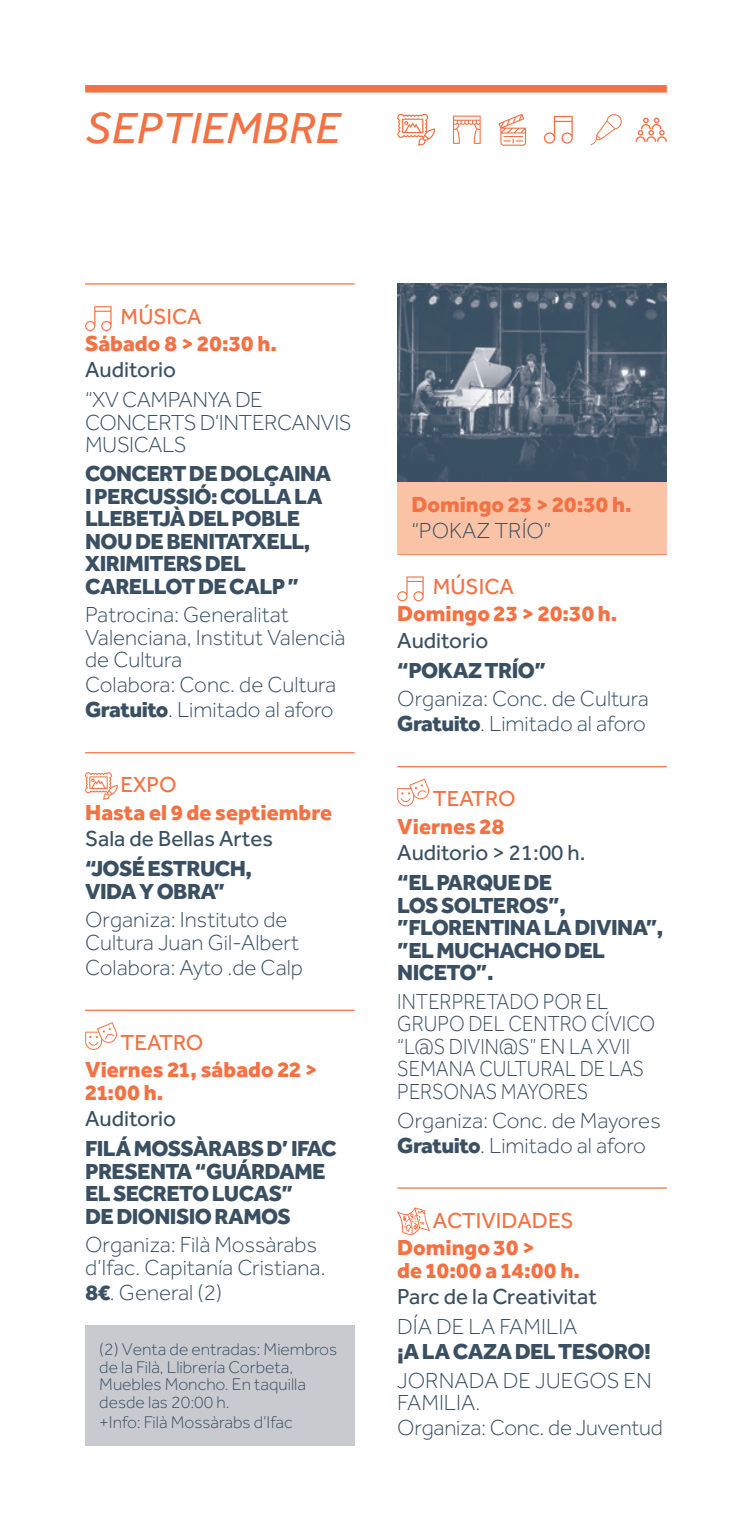
<style>
.page{position:relative;width:752px;height:1531px;background:#fff}
.page>*{position:absolute;margin:0;border:0;box-sizing:border-box;transform-origin:0 0}
.t1{font:italic 45px "Effra";color:#f37143;scale:1.05 1}
.t2{font:300 22.5px/22.5px "Effra";color:#3a5062}
.t3{font:800 22.5px/22.5px "Effra";letter-spacing:-.025em;color:#3a5062}
.t4{font:800 22.5px/22.5px "Effra";color:#f37143}
.t5{font:300 22.5px/22.5px "Effra";color:#3a5062;scale:.9 1}
.t6{font:22.5px "Effra";color:#3a5062}
.t7{font:300 22.5px/22.5px "Effra";letter-spacing:-.02em;color:#3a5062}
.t8{font:22.5px "Effra";color:#f37143}
.t9{font:300 17.5px/17.5px "Effra";color:#3a5062}
.s1{font-weight:800}
</style>
<div class="page">
<div style="left:85px;top:85px;width:581px;height:8px;background:#f37143"></div>
<svg style="left:397px;top:114px;width:38px;height:32px"></svg>
<svg style="left:453px;top:116px;width:27px;height:28px"></svg>
<svg style="left:498px;top:114px;width:28px;height:32px"></svg>
<svg style="left:543px;top:116px;width:29px;height:28px"></svg>
<svg style="left:590px;top:114px;width:32px;height:31px"></svg>
<svg style="left:635px;top:118px;width:31px;height:24px"></svg>
<hr style="left:85px;top:283px;width:269px;height:1px;background:#f37143">
<hr style="left:85px;top:752px;width:269px;height:1px;background:#f37143">
<hr style="left:85px;top:1009px;width:269px;height:2px;background:#f37143">
<svg style="left:85px;top:306px;width:26px;height:25px"></svg>
<svg style="left:85px;top:772px;width:33px;height:28px"></svg>
<svg style="left:85px;top:1022px;width:32px;height:28px"></svg>
<hr style="left:397px;top:553px;width:269px;height:2px;background:#f37143">
<hr style="left:397px;top:766px;width:269px;height:1px;background:#f37143">
<hr style="left:397px;top:1187px;width:269px;height:1px;background:#f37143">
<svg style="left:397px;top:576px;width:26px;height:25px"></svg>
<svg style="left:397px;top:779px;width:32px;height:27px"></svg>
<svg style="left:397px;top:1207px;width:32px;height:28px"></svg>
<div style="left:85px;top:1325px;width:269px;height:121px;background:#c9cad0"></div>
<img style="left:397px;top:283px;width:269px;height:199px">
<div style="left:397px;top:482px;width:269px;height:71px;background:#fbc3a6"></div>
<h1 class="t1" style="left:85px;top:101px;width:244px">SEPTIEMBRE</h1>
<p class="t8" style="left:120px;top:303px;width:82px">MÚSICA</p>
<p class="t4" style="left:85px;top:332px;width:193px">Sábado 8 &gt; 20:30 h.</p>
<p class="t6" style="left:85px;top:357px;width:92px">Auditorio</p>
<p class="t7" style="left:85px;top:388px;width:268px">“XV CAMPANYA DE<br>CONCERTS D’INTERCANVIS<br>MUSICALS</p>
<p class="t3" style="left:85px;top:462px;width:248px">CONCERT DE DOLÇAINA<br>I PERCUSSIÓ: COLLA LA<br>LLEBETJÀ DEL POBLE<br>NOU DE BENITATXELL,<br>XIRIMITERS DEL<br>CARELLOT DE CALP ”</p>
<p class="t2" style="left:85px;top:603px;width:262px">Patrocina: Generalitat<br>Valenciana, Institut Valencià de Cultura</p>
<p class="t2" style="left:85px;top:672px;width:252px;line-height:25px">Colabora: Conc. de Cultura<br><span class="s1">Gratuito</span>. Limitado al aforo</p>
<p class="t8" style="left:120px;top:772px;width:57px">EXPO</p>
<p class="t4" style="left:85px;top:800px;width:248px">Hasta el 9 de septiembre</p>
<p class="t6" style="left:85px;top:825px;width:189px">Sala de Bellas Artes</p>
<p class="t3" style="left:85px;top:857px;width:168px">“JOSÉ ESTRUCH,<br>VIDA Y OBRA”</p>
<p class="t2" style="left:85px;top:908px;width:215px">Organiza: Instituto de<br>Cultura Juan Gil-Albert</p>
<p class="t2" style="left:85px;top:956px;width:219px">Colabora: Ayto .de Calp</p>
<p class="t8" style="left:120px;top:1029px;width:84px">TEATRO</p>
<p class="t4" style="left:85px;top:1058px;width:233px">Viernes 21, sábado 22 &gt;<br>21:00 h.</p>
<p class="t6" style="left:85px;top:1105px;width:92px">Auditorio</p>
<p class="t3" style="left:85px;top:1137px;width:253px">FILÁ MOSSÀRABS D’ IFAC<br>PRESENTA “GUÁRDAME<br>EL SECRETO LUCAS”<br>DE DIONISIO RAMOS</p>
<p class="t2" style="left:85px;top:1233px;width:242px">Organiza: Filà Mossàrabs d’Ifac. Capitanía Cristiana.</p>
<p class="t2" style="left:85px;top:1281px;width:138px"><span class="s1">8€</span>. General (2)</p>
<p class="t9" style="left:99px;top:1340px;width:239px">(2) Venta de entradas: Miembros de la Filà, Llibrería Corbeta,<br>Muebles Moncho. En taquilla desde las 20:00 h.</p>
<p class="t9" style="left:99px;top:1413px;width:195px">+Info: Filà Mossàrabs d’Ifac</p>
<p class="t4" style="left:411px;top:492px;width:221px">Domingo 23 &gt; 20:30 h.</p>
<p class="t2" style="left:411px;top:519px;width:141px">“POKAZ TRÍO”</p>
<p class="t8" style="left:432px;top:573px;width:82px">MÚSICA</p>
<p class="t4" style="left:397px;top:602px;width:221px">Domingo 23 &gt; 20:30 h.</p>
<p class="t6" style="left:397px;top:627px;width:92px">Auditorio</p>
<p class="t3" style="left:397px;top:658px;width:150px">“POKAZ TRÍO”</p>
<p class="t2" style="left:397px;top:686px;width:253px;line-height:25px">Organiza: Conc. de Cultura<br><span class="s1">Gratuito</span>. Limitado al aforo</p>
<p class="t8" style="left:432px;top:786px;width:84px">TEATRO</p>
<p class="t4" style="left:397px;top:814px;width:109px">Viernes 28</p>
<p class="t6" style="left:397px;top:839px;width:190px">Auditorio &gt; 21:00 h.</p>
<p class="t3" style="left:397px;top:871px;width:267px">“EL PARQUE DE<br>LOS SOLTEROS”, ”FLORENTINA LA DIVINA”, ”EL MUCHACHO DEL<br>NICETO”.</p>
<p class="t5" style="left:397px;top:990px;width:288px">INTERPRETADO POR EL<br>GRUPO DEL CENTRO CÍVICO “L@S DIVIN@S” EN LA XVII<br>SEMANA CULTURAL DE LAS<br>PERSONAS MAYORES</p>
<p class="t2" style="left:397px;top:1107px;width:265px;line-height:25px">Organiza: Conc. de Mayores<br><span class="s1">Gratuito</span>. Limitado al aforo</p>
<p class="t8" style="left:432px;top:1207px;width:142px">ACTIVIDADES</p>
<p class="t4" style="left:397px;top:1236px;width:184px">Domingo 30 &gt;<br>de 10:00 a 14:00 h.</p>
<p class="t6" style="left:397px;top:1283px;width:201px">Parc de la Creativitat</p>
<p class="t2" style="left:397px;top:1315px;width:182px">DÍA DE LA FAMILIA</p>
<p class="t3" style="left:397px;top:1339px;width:255px">¡A LA CAZA DEL TESORO!</p>
<p class="t2" style="left:397px;top:1369px;width:256px">JORNADA DE JUEGOS EN<br>FAMILIA.</p>
<p class="t2" style="left:397px;top:1416px;width:267px">Organiza: Conc. de Juventud</p>
</div>
